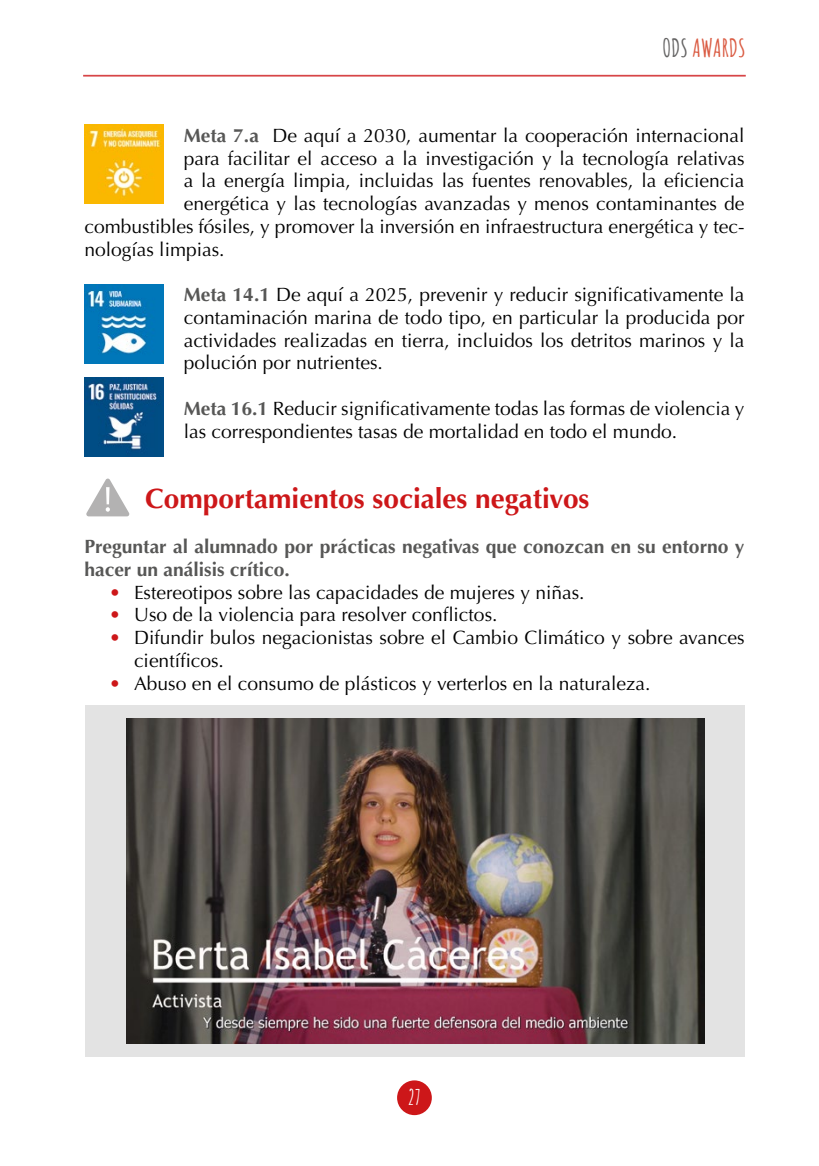
<style>
.page{position:relative;width:819px;height:1166px;background:#fff}
.page>*{position:absolute;margin:0;border:0;box-sizing:border-box;transform-origin:0 0}
.titular{font:700 28px "Optima";color:#cd1719}
.t1{font:700 24.5px "Amatic SC";color:#da5b42}
.t2{font:700 21px "Amatic SC";color:#fff}
.cpo_texto{font:19.25px/22.8px "Optima";color:#000}
.cpo_texto-2{font:700 19.25px/22.8px "Optima";color:#575756}
.s1{color:#646363}
.s2{font-weight:700;color:#575756}
.s3{color:#cd1719}
</style>
<div class="page">
<div style="left:397px;top:1080px;width:35px;height:35px;background:#cd1719;border-radius:50%"></div>
<hr style="left:83px;top:75px;width:662px;height:2px;background:#cd1719">
<img style="left:84px;top:124px;width:80px;height:79px">
<img style="left:84px;top:284px;width:80px;height:79px">
<img style="left:84px;top:377px;width:80px;height:79px">
<svg style="left:86px;top:478px;width:44px;height:38px"></svg>
<div style="left:85px;top:705px;width:659px;height:352px;background:#e3e3e3"></div>
<img style="left:126px;top:719px;width:578px;height:325px">
<p class="t1" style="left:662px;top:29px;width:85px"><span class="s1">ODS</span> AWARDS</p>
<p class="cpo_texto" style="left:184px;top:124px;width:562px"><span class="s2">Meta 7.a</span> De aquí a 2030, aumentar la cooperación internacional</p>
<p class="cpo_texto" style="left:184px;top:147px;width:562px">para facilitar el acceso a la investigación y la tecnología relativas</p>
<p class="cpo_texto" style="left:184px;top:170px;width:562px">a la energía limpia, incluidas las fuentes renovables, la eficiencia</p>
<p class="cpo_texto" style="left:184px;top:192px;width:562px">energética y las tecnologías avanzadas y menos contaminantes de</p>
<p class="cpo_texto" style="left:84px;top:215px;width:661px">combustibles fósiles, y promover la inversión en infraestructura energética y tec-</p>
<p class="cpo_texto" style="left:84px;top:238px;width:142px">nologías limpias.</p>
<p class="cpo_texto" style="left:184px;top:283px;width:562px;text-align:justify"><span class="s2">Meta 14.1</span> De aquí a 2025, prevenir y reducir significativamente la contaminación marina de todo tipo, en particular la producida por actividades realizadas en tierra, incluidos los detritos marinos y la polución por nutrientes.</p>
<p class="cpo_texto" style="left:184px;top:397px;width:562px"><span class="s2">Meta 16.1</span> Reducir significativamente todas las formas de violencia y las correspondientes tasas de mortalidad en todo el mundo.</p>
<p class="titular" style="left:145px;top:482px;width:445px">Comportamientos sociales negativos</p>
<p class="cpo_texto-2" style="left:84px;top:535px;width:661px">Preguntar al alumnado por prácticas negativas que conozcan en su entorno y hacer un análisis crítico.</p>
<p class="cpo_texto" style="left:109px;top:581px;width:477px"><span class="s3">•</span> Estereotipos sobre las capacidades de mujeres y niñas.</p>
<p class="cpo_texto" style="left:109px;top:604px;width:390px"><span class="s3">•</span> Uso de la violencia para resolver conflictos.</p>
<p class="cpo_texto" style="left:134px;top:626px;width:612px;text-indent:-25px"><span class="s3">•</span> Difundir bulos negacionistas sobre el Cambio Climático y sobre avances científicos.</p>
<p class="cpo_texto" style="left:109px;top:672px;width:543px"><span class="s3">•</span> Abuso en el consumo de plásticos y verterlos en la naturaleza.</p>
<p class="t2" style="left:407px;top:1081px;width:15px">27</p>
</div>
